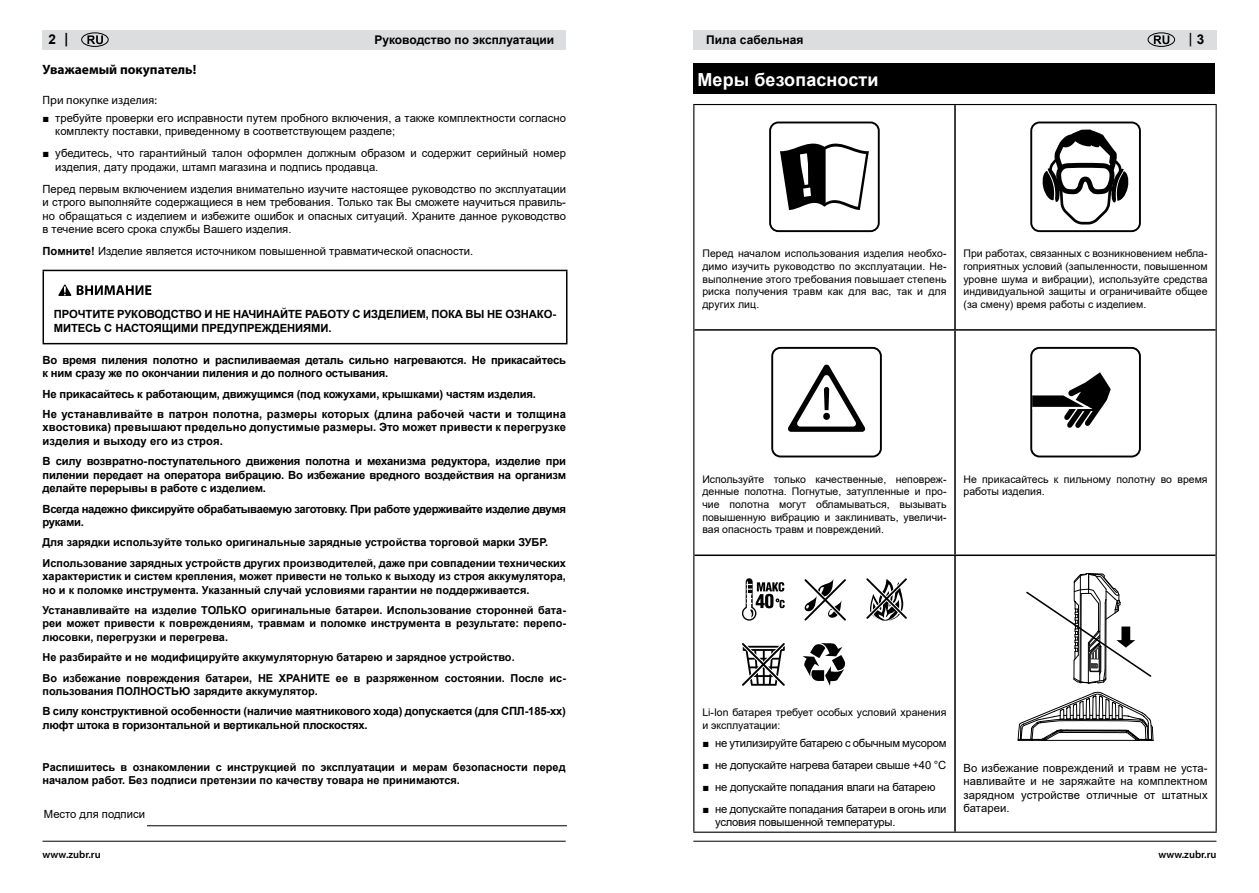
<style>
.page{position:relative;width:1259px;height:893px;background:#fff}
.page>*{position:absolute;margin:0;border:0;box-sizing:border-box;transform-origin:0 0}
.t1{font:700 18px "Arial";letter-spacing:.005em;color:#fff}
.t2{font:700 13.5px "Myriad Pro";color:#000}
.t3{font:700 13.5px "Arial";color:#000}
.t4{font:600 13.5px "Myriad Pro";color:#000}
.t5{font:700 12px "Arial";color:#000}
.t6{font:12px "Myriad Pro";color:#000}
.t7{font:700 11.25px/13.5px "Arial";letter-spacing:-.015em;color:#000}
.t8{font:11.25px/13.5px "Arial";color:#000}
.t9{font:11.25px/13.5px "Arial";letter-spacing:-.02em;color:#000}
.t10{font:700 11.25px/13.5px "Arial";letter-spacing:.01em;color:#000}
.t11{font:700 10.95px/13.5px "Arial";color:#000}
.t12{font:10.5px/12.6px "Arial";color:#000;text-align:justify}
.t13{font:600 10.5px "Myriad Pro";color:#000}
.s1{font-family:"Myriad Pro"}
.s2{font-family:"Arial";font-weight:700}
.s3{font-family:"Times New Roman"}
.s4{font-weight:700}
</style>
<div class="page">
<div style="left:693px;top:30px;width:523px;height:20px;background:#dcddde"></div>
<div style="left:43px;top:30px;width:523px;height:20px;background:#dcddde"></div>
<hr style="left:693px;top:841px;width:523px;height:1px;background:#000">
<hr style="left:43px;top:841px;width:523px;height:1px;background:#000">
<svg style="left:1153px;top:35px;width:16px;height:9px"></svg>
<div style="left:1147px;top:33px;width:28px;height:14px;border:1px solid #000;border-radius:50%"></div>
<svg style="left:87px;top:35px;width:16px;height:9px"></svg>
<div style="left:81px;top:33px;width:27px;height:14px;border:1px solid #000;border-radius:50%"></div>
<hr style="left:43px;top:270px;width:524px;height:1px;background:#000">
<hr style="left:43px;top:271px;width:1px;height:72px;background:#000">
<hr style="left:566px;top:271px;width:1px;height:72px;background:#000">
<hr style="left:43px;top:343px;width:524px;height:1px;background:#000">
<svg style="left:58px;top:284px;width:93px;height:12px"></svg>
<div style="left:693px;top:64px;width:522px;height:30px;background:#000"></div>
<hr style="left:954px;top:105px;width:1px;height:224px;background:#000">
<hr style="left:694px;top:329px;width:261px;height:2px;background:#000">
<hr style="left:955px;top:329px;width:260px;height:2px;background:#000">
<hr style="left:954px;top:331px;width:1px;height:223px;background:#000">
<hr style="left:694px;top:554px;width:261px;height:2px;background:#000">
<hr style="left:955px;top:554px;width:260px;height:2px;background:#000">
<hr style="left:954px;top:556px;width:1px;height:276px;background:#000">
<hr style="left:693px;top:104px;width:262px;height:1px;background:#000">
<hr style="left:693px;top:105px;width:1px;height:225px;background:#000">
<hr style="left:955px;top:104px;width:261px;height:1px;background:#000">
<hr style="left:1215px;top:105px;width:1px;height:225px;background:#000">
<hr style="left:693px;top:330px;width:1px;height:225px;background:#000">
<hr style="left:1215px;top:330px;width:1px;height:225px;background:#000">
<hr style="left:693px;top:555px;width:1px;height:277px;background:#000">
<hr style="left:1215px;top:555px;width:1px;height:277px;background:#000">
<hr style="left:693px;top:832px;width:262px;height:1px;background:#000">
<hr style="left:955px;top:832px;width:261px;height:1px;background:#000">
<div style="left:769px;top:122px;width:110px;height:110px;border:2px solid #000;border-radius:8px"></div>
<svg style="left:780px;top:143px;width:89px;height:67px"></svg>
<div style="left:1030px;top:122px;width:111px;height:110px;border:2px solid #000;border-radius:8px"></div>
<svg style="left:1042px;top:130px;width:87px;height:95px"></svg>
<svg style="left:788px;top:364px;width:78px;height:68px"></svg>
<div style="left:771px;top:347px;width:111px;height:110px;border:2px solid #000;border-radius:8px"></div>
<div style="left:1030px;top:347px;width:111px;height:110px;border:2px solid #000;border-radius:8px"></div>
<svg style="left:1032px;top:372px;width:78px;height:56px"></svg>
<svg style="left:803px;top:643px;width:42px;height:43px"></svg>
<svg style="left:742px;top:643px;width:43px;height:43px"></svg>
<svg style="left:804px;top:579px;width:42px;height:42px"></svg>
<svg style="left:866px;top:578px;width:41px;height:43px"></svg>
<svg style="left:742px;top:578px;width:42px;height:43px"></svg>
<svg style="left:1017px;top:691px;width:136px;height:50px"></svg>
<svg style="left:1026px;top:573px;width:126px;height:111px"></svg>
<hr style="left:147px;top:825px;width:420px;height:1px;background:#000">
<p class="t3" style="left:48px;top:30px;width:21px">2 <span class="s1">|</span></p>
<p class="t5" style="left:706px;top:31px;width:99px">Пила сабельная</p>
<p class="t4" style="left:1189px;top:30px;width:17px">| <span class="s2">3</span></p>
<p class="t2" style="left:43px;top:61px;width:155px">Уважаемый покупатель!</p>
<p class="t6" style="left:43px;top:92px;width:116px">При покупке изделия:</p>
<p class="t8" style="left:55px;top:111px;width:512px;text-indent:-13px"><span class="s3">■</span> требуйте проверки его исправности путем пробного включения, а также комплектности согласно комплекту поставки, приведенному в соответствующем разделе;</p>
<p class="t8" style="left:55px;top:146px;width:512px;text-indent:-13px"><span class="s3">■</span> убедитесь, что гарантийный талон оформлен должным образом и содержит серийный номер изделия, дату продажи, штамп магазина и подпись продавца.</p>
<p class="t8" style="left:43px;top:182px;width:525px;text-align:justify">Перед первым включением изделия внимательно изучите настоящее руководство по эксплуатации и строго выполняйте содержащиеся в нем требования. Только так Вы сможете научиться правиль&shy;но обращаться с изделием и избежите ошибок и опасных ситуаций. Храните данное руководство в течение всего срока службы Вашего изделия.</p>
<p class="t8" style="left:43px;top:244px;width:432px"><span class="s4">Помните!</span> Изделие является источником повышенной травматической опасности.</p>
<p class="t5" style="left:374px;top:31px;width:181px">Руководство по эксплуатации</p>
<h1 class="t1" style="left:697px;top:66px;width:182px">Меры безопасности</h1>
<p class="t12" style="left:702px;top:247px;width:246px">Перед началом использования изделия необхо&shy;димо изучить руководство по эксплуатации. Не&shy;выполнение этого требования повышает степень риска получения травм как для вас, так и для других лиц.</p>
<p class="t12" style="left:963px;top:247px;width:246px">При работах, связанных с возникновением небла&shy;гоприятных условий (запыленности, повышенном уровне шума и вибрации), используйте средства индивидуальной защиты и ограничивайте общее (за смену) время работы с изделием.</p>
<p class="t7" style="left:54px;top:307px;width:504px;line-height:14.4px">ПРОЧТИТЕ РУКОВОДСТВО И НЕ НАЧИНАЙТЕ РАБОТУ С ИЗДЕЛИЕМ, ПОКА ВЫ НЕ ОЗНАКО-<br>МИТЕСЬ С НАСТОЯЩИМИ ПРЕДУПРЕЖДЕНИЯМИ.</p>
<p class="t7" style="left:43px;top:353px;width:525px">Во время пиления полотно и распиливаемая деталь сильно нагреваются. Не прикасайтесь к ним сразу же по окончании пиления и до полного остывания.</p>
<p class="t7" style="left:43px;top:384px;width:525px;line-height:20.2px">Не прикасайтесь к работающим, движущимся (под кожухами, крышками) частям изделия.<br>Не устанавливайте в патрон полотна, размеры которых (длина рабочей части и толщина</p>
<p class="t10" style="left:43px;top:421px;width:525px">хвостовика) превышают предельно допустимые размеры. Это может привести к перегрузке изделия и выходу его из строя.</p>
<p class="t7" style="left:43px;top:455px;width:525px;text-align:justify">В силу возвратно-поступательного движения полотна и механизма редуктора, изделие при пилении передает на оператора вибрацию. Во избежание вредного воздействия на организм делайте перерывы в работе с изделием.</p>
<p class="t7" style="left:43px;top:502px;width:525px">Всегда надежно фиксируйте обрабатываемую заготовку. При работе удерживайте изделие двумя руками.</p>
<p class="t11" style="left:43px;top:532px;width:525px;line-height:20.2px">Для зарядки используйте только оригинальные зарядные устройства торговой марки ЗУБР.<br>Использование зарядных устройств других производителей, даже при совпадении технических</p>
<p class="t11" style="left:43px;top:570px;width:525px">характеристик и систем крепления, может привести не только к выходу из строя аккумулятора, но и к поломке инструмента. Указанный случай условиями гарантии не поддерживается.</p>
<p class="t11" style="left:43px;top:603px;width:525px;text-align:justify">Устанавливайте на изделие ТОЛЬКО оригинальные батареи. Использование сторонней бата&shy;реи может привести к повреждениям, травмам и поломке инструмента в результате: перепо&shy;люсовки, перегрузки и перегрева.</p>
<p class="t11" style="left:43px;top:647px;width:525px;line-height:20.2px">Не разбирайте и не модифицируйте аккумуляторную батарею и зарядное устройство.<br>Во избежание повреждения батареи, НЕ ХРАНИТЕ ее в разряженном состоянии. После ис-</p>
<p class="t11" style="left:43px;top:685px;width:277px">пользования ПОЛНОСТЬЮ зарядите аккумулятор.</p>
<p class="t7" style="left:43px;top:705px;width:525px">В силу конструктивной особенности (наличие маятникового хода) допускается (для СПЛ-185-хх) люфт штока в горизонтальной и вертикальной плоскостях.</p>
<p class="t12" style="left:702px;top:473px;width:246px">Используйте только качественные, неповреж&shy;денные полотна. Погнутые, затупленные и про&shy;чие полотна могут обламываться, вызывать повышенную вибрацию и заклинивать, увеличи&shy;вая опасность травм и повреждений.</p>
<p class="t12" style="left:963px;top:473px;width:246px">Не прикасайтесь к пильному полотну во время работы изделия.</p>
<p class="t12" style="left:702px;top:706px;width:246px">Li-Ion батарея требует особых условий хранения и эксплуатации:</p>
<p class="t9" style="left:702px;top:736px;width:246px"><span class="s3">■</span> не утилизируйте батарею с обычным мусором</p>
<p class="t9" style="left:702px;top:758px;width:245px"><span class="s3">■</span> не допускайте нагрева батареи свыше +40 °С</p>
<p class="t9" style="left:702px;top:780px;width:235px"><span class="s3">■</span> не допускайте попадания влаги на батарею</p>
<p class="t9" style="left:715px;top:802px;width:233px;text-indent:-13px"><span class="s3">■</span> не допускайте попадания батареи в огонь или условия повышенной температуры.</p>
<p class="t11" style="left:43px;top:760px;width:524px">Распишитесь в ознакомлении с инструкцией по эксплуатации и мерам безопасности перед началом работ. Без подписи претензии по качеству товара не принимаются.</p>
<p class="t8" style="left:44px;top:807px;width:103px">Место для подписи</p>
<p class="t8" style="left:963px;top:761px;width:246px;text-align:justify">Во избежание повреждений и травм не уста&shy;навливайте и не заряжайте на комплектном зарядном устройстве отличные от штатных батареи.</p>
<p class="t13" style="left:43px;top:847px;width:60px">www.zubr.ru</p>
<p class="t13" style="left:1158px;top:847px;width:60px">www.zubr.ru</p>
</div>
